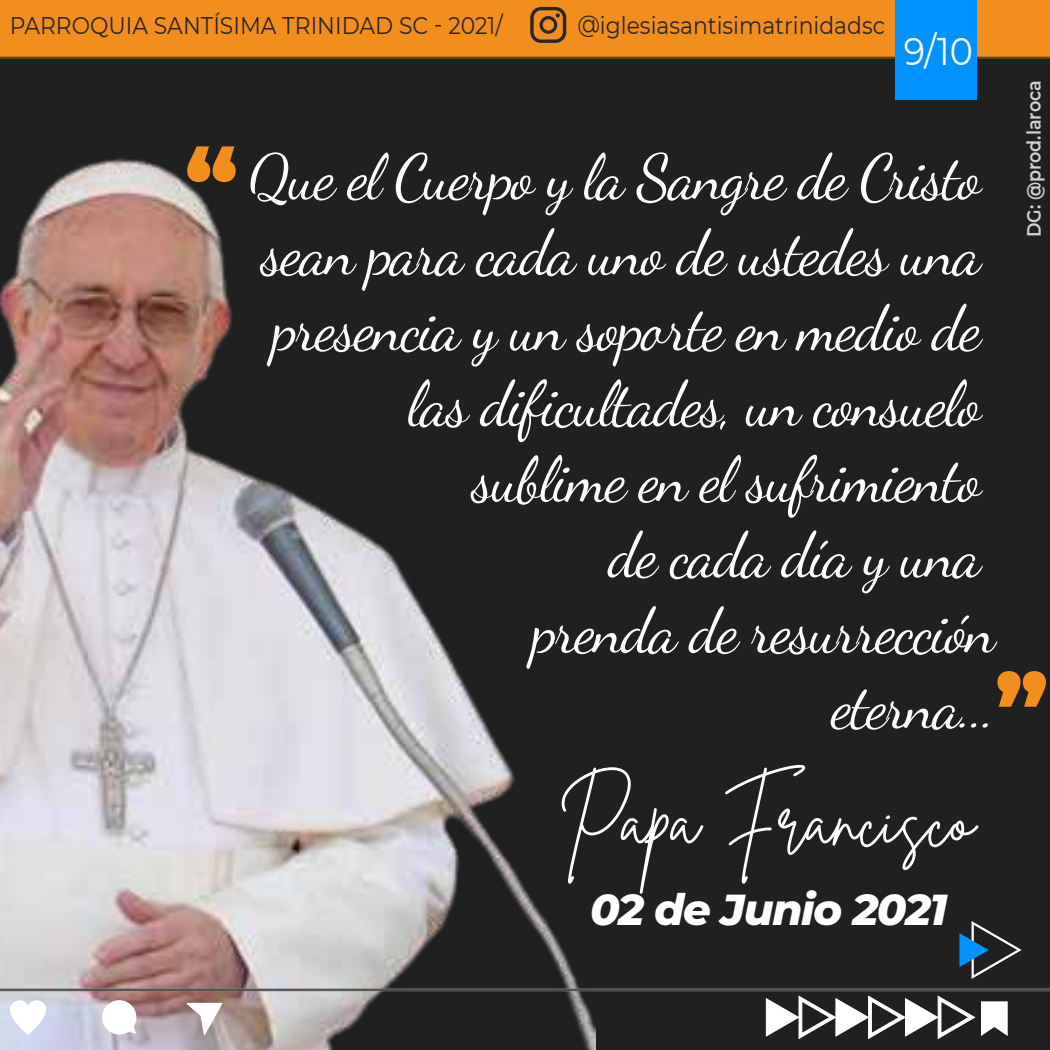
<style>
.page{position:relative;width:1050px;height:1050px;background:#202020}
.page>*{position:absolute;margin:0;border:0;box-sizing:border-box;transform-origin:0 0}
.t1{font:900 87.5px "Montserrat";color:#f28e1e}
.t2{font:73.15px "Brittany Signature";color:#fff}
.t3{font:63px/75.6px "Dancing Script";letter-spacing:-.03em;color:#fff;text-align:right}
.t4{font:italic 800 43.4px "Montserrat";letter-spacing:-.03em;color:#fff}
.t5{font:38.5px "Montserrat";color:#fff;scale:.91 1}
.t6{font:24.06px "Montserrat";color:#282628;scale:.91 1}
.t7{font:600 19.25px "Montserrat";color:#fff;scale:.91 1}
</style>
<div class="page">
<img style="left:0;top:158px;width:595px;height:892px">
<div style="left:0;top:0;width:1050px;height:58px;background:#f28e1e"></div>
<hr style="left:0;top:57px;width:1050px;height:2px;background:#282628">
<svg style="left:959px;top:921px;width:63px;height:58px"></svg>
<svg style="left:530px;top:7px;width:36px;height:36px"></svg>
<div style="left:895px;top:0;width:82px;height:100px;background:#0092ff"></div>
<svg style="left:9px;top:999px;width:38px;height:38px"></svg>
<svg style="left:101px;top:1000px;width:36px;height:35px"></svg>
<svg style="left:765px;top:995px;width:243px;height:44px"></svg>
<svg style="left:185px;top:1002px;width:39px;height:36px"></svg>
<hr style="left:0;top:989px;width:1050px;height:2px;background:#282628">
<p class="t6" style="left:10px;top:8px;width:543px">PARROQUIA SANTÍSIMA TRINIDAD SC - 2021/</p>
<p class="t6" style="left:577px;top:8px;width:340px">@iglesiasantisimatrinidadsc</p>
<p class="t5" style="left:904px;top:24px;width:78px">9/10</p>
<h1 class="t1" style="left:185px;top:115px;width:53px">“</h1>
<p class="t7" style="left:1021px;top:237px;width:174px;rotate:-90deg">DG: @prod.laroca</p>
<p class="t3" style="left:248px;top:134px;width:749px">Que el Cuerpo y la Sangre de Cristo sean para cada uno de ustedes una presencia y un soporte en medio de las dificultades, un consuelo<br>sublime en el sufrimiento<br>de cada día y una<br>prenda de resurrección<br>eterna...</p>
<h1 class="t1" style="left:996px;top:640px;width:53px">”</h1>
<p class="t2" style="left:558px;top:774px;width:418px">Papa Francisco</p>
<p class="t4" style="left:590px;top:878px;width:359px">02 de Junio 2021</p>
</div>
